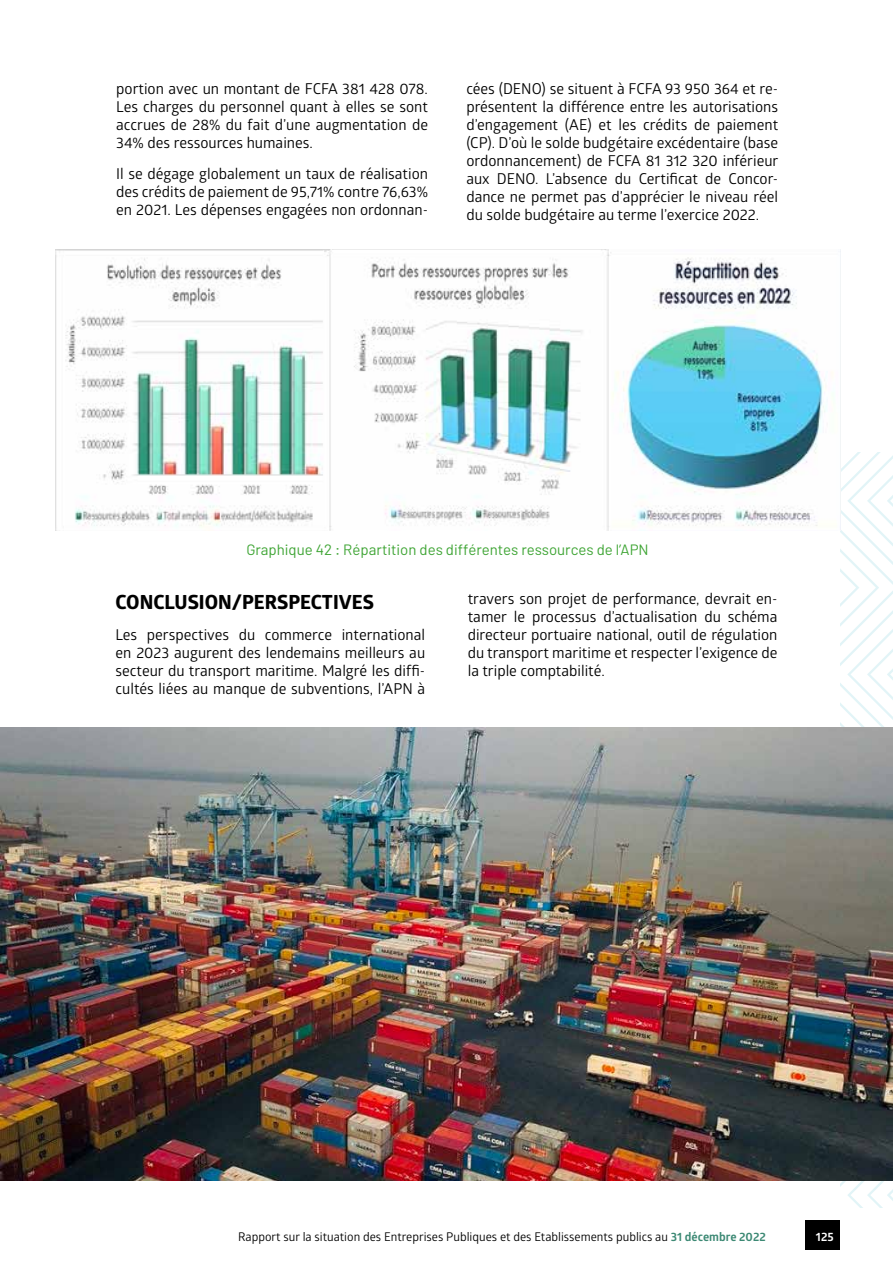
<style>
.page{position:relative;width:893px;height:1263px;background:#fff}
.page>*{position:absolute;margin:0;border:0;box-sizing:border-box;transform-origin:0 0}
.t1{font:700 19.5px "Globerx";color:#000}
.t2{font:15px/18px "Glober";color:#000;text-align:justify}
.t3{font:15px "Barlow";color:#3fa535}
.t4{font:12px "Glober";color:#000}
.t5{font:700 12px "Glober";color:#fff}
.s1{font-weight:700;color:#3c8974}
</style>
<div class="page">
<div style="left:805px;top:1221px;width:35px;height:29px;background:#000"></div>
<svg style="left:840px;top:453px;width:53px;height:754px"></svg>
<img style="left:55px;top:250px;width:778px;height:280px">
<img style="left:1px;top:727px;width:892px;height:453px">
<p class="t2" style="left:116px;top:79px;width:313px">portion avec un montant de FCFA 381 428 078.<br>Les charges du personnel quant à elles se sont accrues de 28% du fait d’une augmentation de 34% des ressources humaines.</p>
<p class="t2" style="left:116px;top:164px;width:313px">Il se dégage globalement un taux de réalisation des crédits de paiement de 95,71% contre 76,63% en 2021. Les dépenses engagées non ordonnan-</p>
<p class="t2" style="left:466px;top:79px;width:314px">cées (DENO) se situent à FCFA 93 950 364 et re&shy;présentent la différence entre les autorisations d’engagement (AE) et les crédits de paiement (CP). D’où le solde budgétaire excédentaire (base ordonnancement) de FCFA 81 312 320 inférieur aux DENO. L’absence du Certificat de Concor&shy;dance ne permet pas d’apprécier le niveau réel du solde budgétaire au terme l’exercice 2022.</p>
<p class="t3" style="left:246px;top:540px;width:404px">Graphique 42 : Répartition des différentes ressources de l’APN</p>
<h1 class="t1" style="left:116px;top:588px;width:260px">CONCLUSION/PERSPECTIVES</h1>
<p class="t2" style="left:116px;top:625px;width:311px">Les perspectives du commerce international en 2023 augurent des lendemains meilleurs au secteur du transport maritime. Malgré les diffi&shy;cultés liées au manque de subventions, l’APN à</p>
<p class="t2" style="left:468px;top:589px;width:311px">travers son projet de performance, devrait en&shy;tamer le processus d’actualisation du schéma directeur portuaire national, outil de régulation du transport maritime et respecter l’exigence de la triple comptabilité.</p>
<p class="t4" style="left:238px;top:1228px;width:529px">Rapport sur la situation des Entreprises Publiques et des Etablissements publics au <span class="s1">31 décembre 2022</span></p>
<p class="t5" style="left:816px;top:1228px;width:19px">125</p>
</div>
